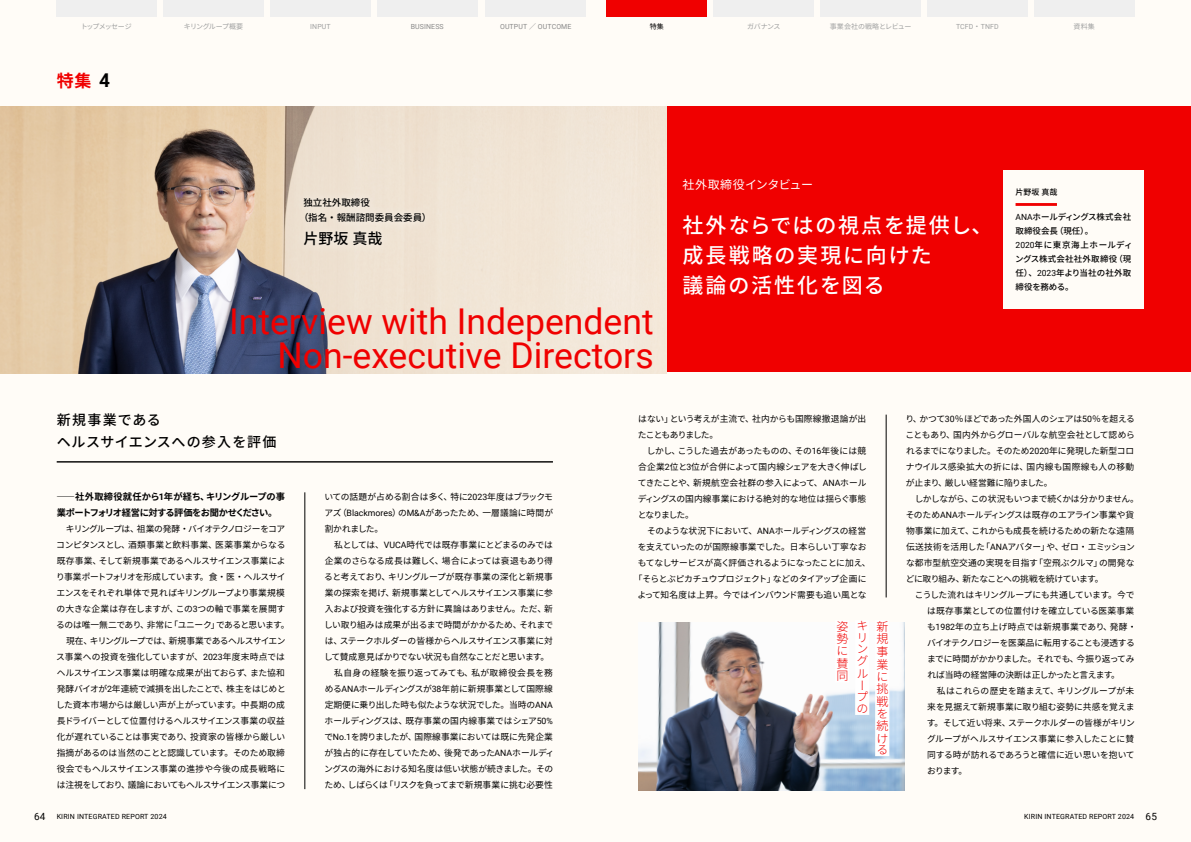
<style>
.page{position:relative;width:1191px;height:842px;background:#fffcf7}
.page>*{position:absolute;margin:0;border:0;box-sizing:border-box;transform-origin:0 0}
.t1{font:35.6px/34px "Roboto";color:#f00000;text-align:right}
.t2{font:500 21px/30px "Noto Sans JP";letter-spacing:.085em;color:#fff}
.t3{font:700 17px "Noto Sans JP";color:#f00000}
.t4{font:500 15px "Noto Sans JP";color:#000}
.t5{font:500 14px/22px "Noto Sans JP";letter-spacing:.055em;color:#000}
.t6{font:300 12px/12.4px "Noto Sans JP";color:#f00000;text-align:justify}
.t7{font:12px "Noto Sans JP";letter-spacing:-.01em;color:#fff}
.t8{font:500 9.5px/15px "Noto Sans JP";color:#000}
.t9{font:700 9.2px/16px "Noto Sans JP";letter-spacing:-.04em;color:#000}
.t10{font:8.8px/16px "Noto Sans JP";letter-spacing:-.02em;color:#000;text-align:justify}
.t11{font:8.8px "Noto Sans JP";letter-spacing:-.065em;color:#000}
.t12{font:8.8px "Noto Sans JP";letter-spacing:-.04em;color:#000}
.t13{font:8.8px "Noto Sans JP";color:#000}
.t14{font:8.8px "Noto Sans JP";letter-spacing:.01em;color:#000}
.t15{font:8.8px "Noto Sans JP";letter-spacing:-.045em;color:#000}
.t16{font:8.8px "Noto Sans JP";letter-spacing:-.055em;color:#000}
.t17{font:8.8px "Noto Sans JP";letter-spacing:-.05em;color:#000}
.t18{font:8.8px "Noto Sans JP";letter-spacing:-.07em;color:#000}
.t19{font:8.8px "Noto Sans JP";letter-spacing:.005em;color:#000}
.t20{font:8.8px "Noto Sans JP";letter-spacing:.035em;color:#000}
.t21{font:500 8.5px/14px "Noto Sans JP";letter-spacing:.01em;color:#000}
.t22{font:500 8px "Noto Sans JP";color:#000}
.t23{font:7.1px "Roboto";letter-spacing:.02em;color:#000}
.t24{font:7px "Roboto";letter-spacing:.015em;color:#898989}
.t25{font:7px "Noto Sans JP";letter-spacing:-.06em;color:#9fa0a0}
.t26{font:7px "Roboto";letter-spacing:.015em;color:#9fa0a0}
.t27{font:7px "Noto Sans JP";letter-spacing:-.005em;color:#9fa0a0}
.t28{font:7px "Noto Sans JP";letter-spacing:-.095em;color:#9fa0a0}
.t29{font:7px "Noto Sans JP";color:#000}
.s1{font-family:"Noto Sans JP"}
.s2{font-family:"Roboto";font-size:19px;color:#000}
.s3{font-family:"Roboto";font-weight:400}
.s4{font-family:"Roboto"}
.s5{font-size:9.9px}
</style>
<div class="page">
<div style="left:0;top:107px;width:1191px;height:265px;background:#f00000"></div>
<hr style="left:305px;top:492px;width:1px;height:297px;background:#000">
<img style="left:638px;top:623px;width:266px;height:168px">
<hr style="left:57px;top:461px;width:496px;height:2px;background:#000">
<div style="left:875px;top:620px;width:14px;height:136px;background:#fff"></div>
<div style="left:855px;top:620px;width:14px;height:95px;background:#fff"></div>
<div style="left:835px;top:620px;width:14px;height:62px;background:#fff"></div>
<hr style="left:886px;top:415px;width:1px;height:182px;background:#000">
<img style="left:0;top:107px;width:666px;height:266px">
<div style="left:294px;top:189px;width:141px;height:66px;background:#efe4d5"></div>
<div style="left:1003px;top:170px;width:141px;height:138px;background:#fffcf7"></div>
<hr style="left:1015px;top:203px;width:42px;height:3px;background:#f00000">
<div style="left:57px;top:0;width:100px;height:17px;background:#efefef"></div>
<div style="left:270px;top:0;width:100px;height:17px;background:#efefef"></div>
<div style="left:164px;top:0;width:99px;height:17px;background:#efefef"></div>
<div style="left:377px;top:0;width:100px;height:17px;background:#efefef"></div>
<div style="left:486px;top:0;width:100px;height:17px;background:#efefef"></div>
<div style="left:713px;top:0;width:100px;height:17px;background:#efefef"></div>
<div style="left:927px;top:0;width:100px;height:17px;background:#efefef"></div>
<div style="left:607px;top:0;width:100px;height:17px;background:#f00000"></div>
<div style="left:820px;top:0;width:100px;height:17px;background:#efefef"></div>
<div style="left:1034px;top:0;width:100px;height:17px;background:#efefef"></div>
<p class="t28" style="left:81px;top:22px;width:53px">トップメッセージ</p>
<p class="t25" style="left:184px;top:22px;width:61px">キリングループ概要</p>
<p class="t26" style="left:310px;top:21px;width:22px">INPUT</p>
<p class="t24" style="left:411px;top:21px;width:34px">BUSINESS</p>
<p class="t24" style="left:500px;top:21px;width:73px">OUTPUT <span class="s1">／</span> OUTCOME</p>
<p class="t29" style="left:650px;top:22px;width:16px">特集</p>
<p class="t25" style="left:747px;top:22px;width:35px">ガバナンス</p>
<p class="t27" style="left:830px;top:22px;width:83px">事業会社の戦略とレビュー</p>
<p class="t26" style="left:956px;top:21px;width:44px">TCFD<span class="s1">・</span>TNFD</p>
<p class="t25" style="left:1073px;top:22px;width:23px">資料集</p>
<h3 class="t3" style="left:57px;top:71px;width:55px">特集 <span class="s2">4</span></h3>
<p class="t8" style="left:299px;top:196px;width:134px;text-indent:4px">独立社外取締役<br>（指名・報酬諮問委員会委員）</p>
<h3 class="t4" style="left:304px;top:230px;width:80px">片野坂真哉</h3>
<h1 class="t1" style="left:229px;top:303px;width:426px">Interview with Independent<br>Non-executive Directors</h1>
<h3 class="t7" style="left:682px;top:178px;width:132px">社外取締役インタビュー</h3>
<h2 class="t2" style="left:682px;top:211px;width:312px">社外ならではの視点を提供し、成長戦略の実現に向けた<br>議論の活性化を図る</h2>
<p class="t22" style="left:1015px;top:188px;width:43px">片野坂真哉</p>
<p class="t21" style="left:1015px;top:211px;width:119px"><span class="s3">ANA</span>ホールディングス株式会社取締役会長（現任）。<br><span class="s3">2020</span>年に東京海上ホールディングス株式会社社外取締役（現任）、<span class="s3">2023</span>年より当社の社外取締役を務める。</p>
<h3 class="t5" style="left:57px;top:409px;width:221px">新規事業である<br>ヘルスサイエンスへの参入を評価</h3>
<p class="t9" style="left:57px;top:489px;width:230px">――社外取締役就任から<span class="s4">1</span>年が経ち、キリングループの事業ポートフォリオ経営に対する評価をお聞かせください。</p>
<p class="t18" style="left:66px;top:524px;width:221px">キリングループは、祖業の発酵・バイオテクノロジーをコア</p>
<p class="t10" style="left:56px;top:537px;width:231px">コンピタンスとし、酒類事業と飲料事業、医薬事業からなる</p>
<p class="t10" style="left:57px;top:553px;width:230px">既存事業、そして新規事業であるヘルスサイエンス事業によ</p>
<p class="t11" style="left:56px;top:572px;width:231px">り事業ポートフォリオを形成しています。食・医・ヘルスサイ</p>
<p class="t10" style="left:57px;top:585px;width:230px">エンスをそれぞれ単体で見ればキリングループより事業規模</p>
<p class="t13" style="left:57px;top:604px;width:230px">の大きな企業は存在しますが、この<span class="s4">3</span>つの軸で事業を展開す</p>
<p class="t12" style="left:56px;top:620px;width:235px">るのは唯一無二であり、非常に「ユニーク」であると思います。</p>
<p class="t11" style="left:66px;top:636px;width:221px">現在、キリングループでは、新規事業であるヘルスサイエン</p>
<p class="t14" style="left:56px;top:652px;width:230px">ス事業への投資を強化していますが、<span class="s4">2023</span>年度末時点では</p>
<p class="t10" style="left:57px;top:665px;width:230px">ヘルスサイエンス事業は明確な成果が出ておらず、また協和</p>
<p class="t15" style="left:57px;top:684px;width:230px">発酵バイオが<span class="s4">2</span>年連続で減損を出したことで、株主をはじめと</p>
<p class="t10" style="left:56px;top:697px;width:230px">した資本市場からは厳しい声が上がっています。中長期の成</p>
<p class="t10" style="left:57px;top:713px;width:230px">長ドライバーとして位置付けるヘルスサイエンス事業の収益</p>
<p class="t10" style="left:57px;top:729px;width:230px">化が遅れていることは事実であり、投資家の皆様から厳しい</p>
<p class="t10" style="left:57px;top:745px;width:230px">指摘があるのは当然のことと認識しています。そのため取締</p>
<p class="t14" style="left:57px;top:764px;width:230px">役会でもヘルスサイエンス事業の進捗や今後の成長戦略に</p>
<p class="t16" style="left:57px;top:780px;width:230px">は注視をしており、議論においてもヘルスサイエンス事業につ</p>
<p class="t10" style="left:324px;top:489px;width:230px">いての話題が占める割合は多く、特に<span class="s4">2023</span>年度はブラックモアズ（<span class="s4">Blackmores</span>）の<span class="s4">M&amp;A</span>があったため、一層議論に時間が割かれました。</p>
<p class="t10" style="left:334px;top:537px;width:220px">私としては、<span class="s4">VUCA</span>時代では既存事業にとどまるのみでは</p>
<p class="t10" style="left:325px;top:553px;width:230px">企業のさらなる成長は難しく、場合によっては衰退もあり得</p>
<p class="t19" style="left:324px;top:572px;width:230px">ると考えており、キリングループが既存事業の深化と新規事</p>
<p class="t10" style="left:325px;top:585px;width:230px">業の探索を掲げ、新規事業としてヘルスサイエンス事業に参</p>
<p class="t10" style="left:325px;top:601px;width:230px">入および投資を強化する方針に異論はありません。ただ、新</p>
<p class="t10" style="left:324px;top:617px;width:231px">しい取り組みは成果が出るまで時間がかかるため、それまで</p>
<p class="t10" style="left:325px;top:633px;width:230px">は、ステークホルダーの皆様からヘルスサイエンス事業に対</p>
<p class="t12" style="left:324px;top:652px;width:227px">して賛成意見ばかりでない状況も自然なことだと思います。</p>
<p class="t20" style="left:334px;top:668px;width:220px">私自身の経験を振り返ってみても、私が取締役会長を務</p>
<p class="t10" style="left:325px;top:681px;width:230px">める<span class="s4">ANA</span>ホールディングスが<span class="s4">38</span>年前に新規事業として国際線</p>
<p class="t10" style="left:325px;top:697px;width:230px">定期便に乗り出した時も似たような状況でした。当時の<span class="s4">ANA</span></p>
<p class="t13" style="left:324px;top:716px;width:230px">ホールディングスは、既存事業の国内線事業ではシェア<span class="s4">50%</span></p>
<p class="t10" style="left:324px;top:729px;width:230px">で<span class="s4">No.1</span>を誇りましたが、国際線事業においては既に先発企業</p>
<p class="t10" style="left:325px;top:745px;width:231px">が独占的に存在していたため、後発であった<span class="s4">ANA</span>ホールディ</p>
<p class="t10" style="left:324px;top:761px;width:230px">ングスの海外における知名度は低い状態が続きました。その</p>
<p class="t10" style="left:324px;top:777px;width:230px">ため、しばらくは「リスクを負ってまで新規事業に挑む必要性</p>
<p class="t10" style="left:638px;top:411px;width:230px">はない」という考えが主流で、社内からも国際線撤退論が出たこともありました。</p>
<p class="t10" style="left:637px;top:443px;width:231px;text-indent:9px">しかし、こうした過去があったものの、その<span class="s4">16</span>年後には競合企業<span class="s4">2</span>位と<span class="s4">3</span>位が合併によって国内線シェアを大きく伸ばしてきたことや、新規航空会社群の参入によって、<span class="s4">ANA</span>ホールディングスの国内線事業における絶対的な地位は揺らぐ事態となりました。</p>
<p class="t10" style="left:647px;top:523px;width:220px">そのような状況下において、<span class="s4">ANA</span>ホールディングスの経営</p>
<p class="t10" style="left:638px;top:539px;width:230px">を支えていったのが国際線事業でした。日本らしい丁寧なお</p>
<p class="t11" style="left:638px;top:557px;width:234px">もてなしサービスが高く評価されるようになったことに加え、</p>
<p class="t17" style="left:634px;top:573px;width:234px">「そらとぶピカチュウプロジェクト」などのタイアップ企画に</p>
<p class="t10" style="left:637px;top:587px;width:230px">よって知名度は上昇。今ではインバウンド需要も追い風とな</p>
<h3 class="t6" style="left:836px;top:620px;width:13px">姿勢に賛同</h3>
<h3 class="t6" style="left:856px;top:620px;width:12px">キリ</h3>
<h3 class="t6" style="left:856px;top:643px;width:13px;line-height:11.9px;text-align:left">ングループの</h3>
<h3 class="t6" style="left:876px;top:620px;width:13px">新規事業に挑戦を続ける</h3>
<p class="t10" style="left:905px;top:411px;width:231px">り、かつて<span class="s4">30</span>％ほどであった外国人のシェアは<span class="s4">50</span>％を超えることもあり、国内外からグローバルな航空会社として認められるまでになりました。そのため<span class="s4">2020</span>年に発現した新型コロナウイルス感染拡大の折には、国内線も国際線も人の移動が止まり、厳しい経営難に陥りました。</p>
<p class="t10" style="left:905px;top:491px;width:234px;text-align:left;text-indent:9px">しかしながら、この状況もいつまで続くかは分かりません。そのため<span class="s4">ANA</span>ホールディングスは既存のエアライン事業や貨物事業に加えて、これからも成長を続けるための新たな遠隔伝送技術を活用した「<span class="s4">ANA</span>アバター」や、ゼロ・エミッションな都市型航空交通の実現を目指す「空飛ぶクルマ」の開発などに取り組み、新たなことへの挑戦を続けています。</p>
<p class="t10" style="left:927px;top:587px;width:211px;text-align:left;text-indent:-12px">こうした流れはキリングループにも共通しています。今では既存事業としての位置付けを確立している医薬事業も<span class="s4">1982</span>年の立ち上げ時点では新規事業であり、発酵・バイオテクノロジーを医薬品に転用することも浸透するまでに時間がかかりました。それでも、今振り返ってみれば当時の経営陣の決断は正しかったと言えます。</p>
<p class="t10" style="left:926px;top:683px;width:209px;text-indent:10px">私はこれらの歴史を踏まえて、キリングループが未来を見据えて新規事業に取り組む姿勢に共感を覚えます。そして近い将来、ステークホルダーの皆様がキリングループがヘルスサイエンス事業に参入したことに賛同する時が訪れるであろうと確信に近い思いを抱いております。</p>
<p class="t23" style="left:34px;top:812px;width:134px"><span class="s5">64</span> KIRIN INTEGRATED REPORT 2024</p>
<p class="t23" style="left:1024px;top:812px;width:134px">KIRIN INTEGRATED REPORT 2024 <span class="s5">65</span></p>
</div>
